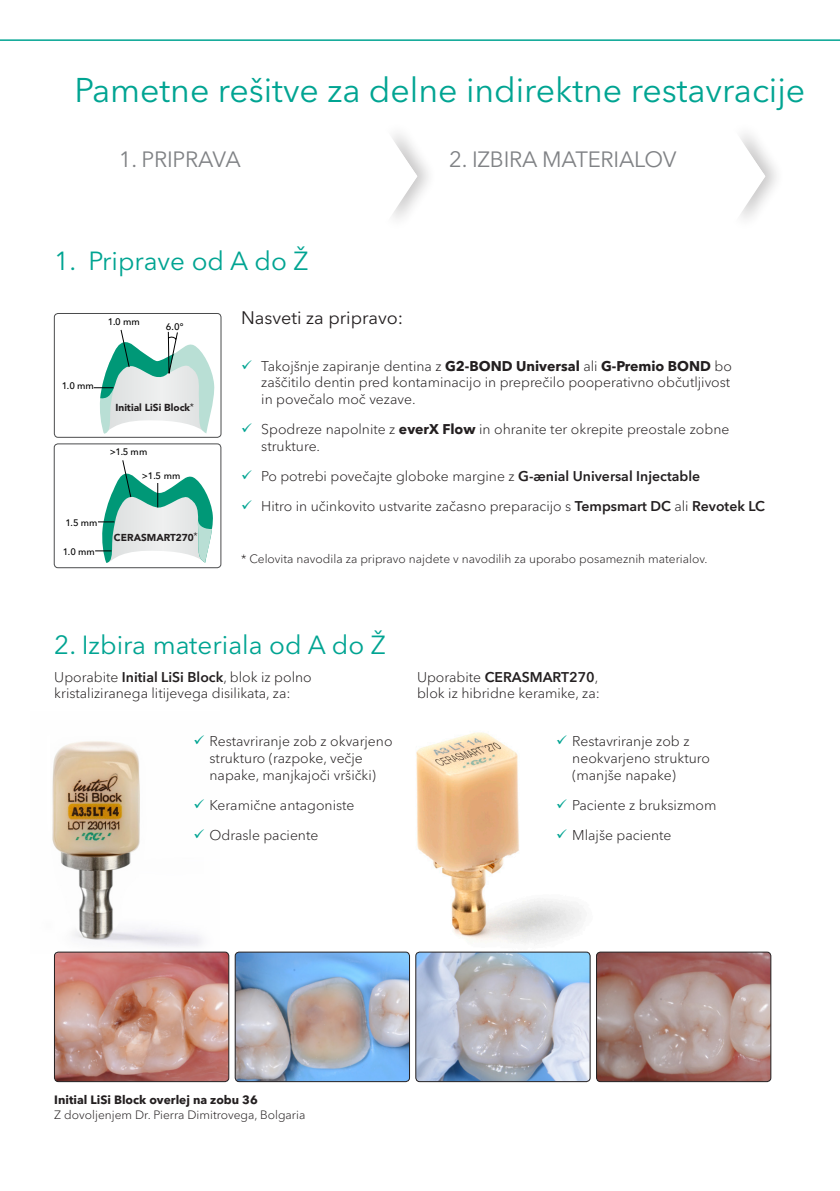
<style>
.page{position:relative;width:840px;height:1191px;background:#fff}
.page>*{position:absolute;margin:0;border:0;box-sizing:border-box;transform-origin:0 0}
.heading_SMALL{font:34px "Avenir Next Cyr";color:#00a492}
.Intro{font:26px "Avenir Next Cyr";color:#00a492}
.heading_SMALL-2{font:22px "Avenir Next Cyr";letter-spacing:-.01em;color:#808285}
.Intro-2{font:18px "Avenir Next Cyr";color:#231f20}
.Intro-3{font:300 14px/16.8px "Avenir Next Cyr";color:#231f20}
.Intro-4{font:600 14px "Avenir Next Cyr";color:#231f20}
.Intro-5{font:300 12px "Avenir Next Cyr";color:#231f20}
.credit{font:300 12px "Avenir Next Cyr";color:#231f20}
.credit-2{font:700 12px "Avenir Next Cyr";color:#231f20}
.t1{font:900 10.2px "Avenir";color:#231f20}
.t2{font:900 10px "Avenir";color:#231f20}
.t3{font:500 9.4px "Avenir Next";letter-spacing:.015em;color:#000}
.s1{font-family:"Avenir Next";font-weight:400;font-size:9.4px}
.s2{font-weight:700}
.s3{font-weight:600}
.s4{font-weight:300}
</style>
<div class="page">
<img style="left:402px;top:732px;width:221px;height:222px">
<svg style="left:93px;top:329px;width:122px;height:104px"></svg>
<div style="left:54px;top:313px;width:167px;height:124px;border:1px solid #4b4c4d;border-radius:4px"></div>
<svg style="left:95px;top:460px;width:118px;height:103px"></svg>
<div style="left:54px;top:444px;width:167px;height:124px;border:1px solid #4b4c4d;border-radius:4px"></div>
<img style="left:52px;top:741px;width:168px;height:211px">
<div style="left:729px;top:120px;width:56px;height:113px;background:#231f20;opacity:.25"></div>
<svg style="left:729px;top:123px;width:36px;height:106px"></svg>
<div style="left:381px;top:120px;width:56px;height:113px;background:#231f20;opacity:.25"></div>
<svg style="left:381px;top:123px;width:36px;height:106px"></svg>
<svg style="left:0;top:39px;width:839px;height:2px;background:#3ebaac"></svg>
<img style="left:415px;top:952px;width:174px;height:129px">
<div style="left:415px;top:952px;width:175px;height:129px;border:1px solid #231f20;border-radius:4px"></div>
<img style="left:596px;top:952px;width:174px;height:129px">
<div style="left:596px;top:952px;width:174px;height:129px;border:1px solid #231f20;border-radius:4px"></div>
<img style="left:54px;top:952px;width:175px;height:129px">
<div style="left:54px;top:952px;width:175px;height:129px;border:1px solid #231f20;border-radius:4px"></div>
<img style="left:235px;top:952px;width:174px;height:129px">
<div style="left:235px;top:952px;width:174px;height:129px;border:1px solid #231f20;border-radius:4px"></div>
<svg style="left:194px;top:741px;width:10px;height:3px"></svg>
<svg style="left:194px;top:799px;width:10px;height:9px"></svg>
<svg style="left:194px;top:829px;width:10px;height:9px"></svg>
<svg style="left:557px;top:735px;width:9px;height:9px"></svg>
<svg style="left:557px;top:799px;width:9px;height:9px"></svg>
<svg style="left:557px;top:829px;width:9px;height:9px"></svg>
<p class="heading_SMALL" style="left:74px;top:69px;width:732px">Pametne rešitve za delne indirektne restavracije</p>
<p class="heading_SMALL-2" style="left:119px;top:146px;width:123px">1. PRIPRAVA</p>
<p class="heading_SMALL-2" style="left:449px;top:146px;width:228px">2. IZBIRA MATERIALOV</p>
<p class="Intro" style="left:54px;top:245px;width:255px">1. Priprave od A do Ž</p>
<p class="t3" style="left:108px;top:316px;width:34px">1.0 mm</p>
<p class="t3" style="left:166px;top:321px;width:19px">6.0°</p>
<p class="t3" style="left:62px;top:380px;width:34px">1.0 mm</p>
<p class="t1" style="left:115px;top:402px;width:80px">Initial LiSi Block<sup>*</sup></p>
<p class="t3" style="left:110px;top:446px;width:39px">&gt;1.5 mm</p>
<p class="t3" style="left:142px;top:470px;width:40px">&gt;1.5 mm</p>
<p class="t3" style="left:65px;top:517px;width:33px">1.5 mm</p>
<p class="t3" style="left:63px;top:546px;width:33px">1.0 mm</p>
<p class="t2" style="left:114px;top:531px;width:85px">CERASMART270<span class="s1">*</span></p>
<p class="Intro-2" style="left:241px;top:307px;width:164px">Nasveti za pripravo:</p>
<p class="Intro-3" style="left:261px;top:357px;width:472px;text-align:justify">Takojšnje zapiranje dentina z <span class="s2">G2-BOND Universal</span> ali <span class="s2">G-Premio BOND</span> bo zaščitilo dentin pred kontaminacijo in preprečilo pooperativno občutljivost in povečalo moč vezave.</p>
<p class="Intro-3" style="left:261px;top:421px;width:469px">Spodreze napolnite z <span class="s2">everX Flow</span> in ohranite ter okrepite preostale zobne strukture.</p>
<p class="Intro-3" style="left:261px;top:467px;width:440px">Po potrebi povečajte globoke margine z <span class="s3">G-ænial Universal Injectable</span></p>
<p class="Intro-3" style="left:261px;top:497px;width:505px">Hitro in učinkovito ustvarite začasno preparacijo s <span class="s3">Tempsmart DC</span> ali <span class="s3">Revotek LC</span></p>
<p class="Intro-5" style="left:241px;top:552px;width:467px">* Celovita navodila za pripravo najdete v navodilih za uporabo posameznih materialov.</p>
<p class="Intro" style="left:54px;top:629px;width:333px">2. Izbira materiala od A do Ž</p>
<p class="Intro-3" style="left:54px;top:668px;width:259px">Uporabite <span class="s3">Initial LiSi Block</span>, blok iz polno kristaliziranega litijevega disilikata, za:</p>
<p class="Intro-3" style="left:209px;top:732px;width:184px">Restavriranje zob z okvarjeno strukturo (razpoke, večje napake, manjkajoči vršički)</p>
<p class="Intro-3" style="left:209px;top:797px;width:146px">Keramične antagoniste</p>
<p class="Intro-3" style="left:209px;top:826px;width:110px">Odrasle paciente</p>
<p class="Intro-4" style="left:417px;top:668px;width:183px"><span class="s4">Uporabite</span> CERASMART270<span class="s4">,</span></p>
<p class="Intro-3" style="left:417px;top:685px;width:184px">blok iz hibridne keramike, za:</p>
<p class="Intro-3" style="left:572px;top:732px;width:139px">Restavriranje zob z neokvarjeno strukturo (manjše napake)</p>
<p class="Intro-3" style="left:572px;top:797px;width:146px">Paciente z bruksizmom</p>
<p class="Intro-3" style="left:572px;top:826px;width:101px">Mlajše paciente</p>
<p class="credit-2" style="left:54px;top:1092px;width:205px">Initial LiSi Block overlej na zobu 36</p>
<p class="credit" style="left:54px;top:1108px;width:252px">Z dovoljenjem Dr. Pierra Dimitrovega, Bolgaria</p>
</div>
